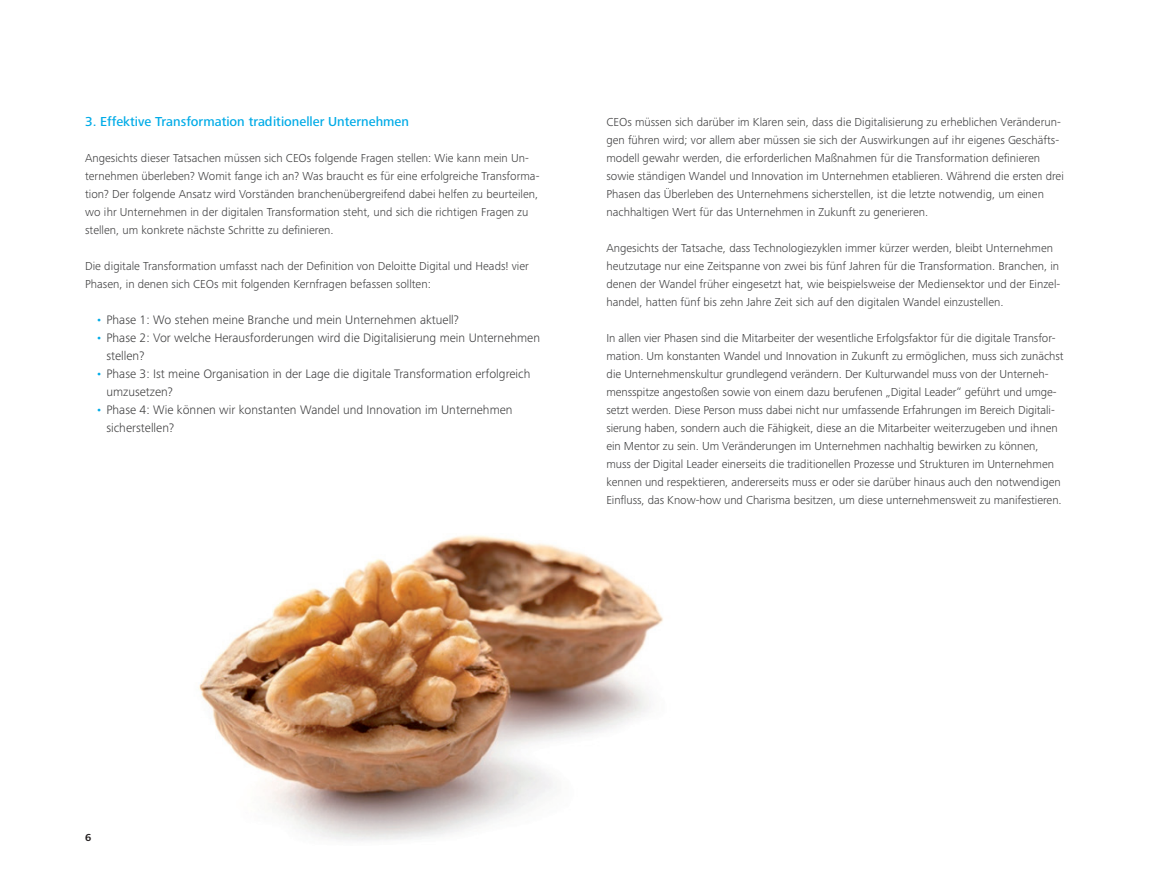
<style>
.page{position:relative;width:1149px;height:893px;background:#fff}
.page>*{position:absolute;margin:0;border:0;box-sizing:border-box;transform-origin:0 0}
.t1{font:500 13.5px "Frutiger Next Pro";color:#00abe7}
.t2{font:300 12.75px/18px "Frutiger Next Pro";color:#3e3e3f}
.t3{font:300 12px/18px "Frutiger Next Pro";color:#3e3e3f}
.t4{font:700 10.5px "Frutiger Next Pro";color:#231f20}
.s1{color:#00abe7}
</style>
<div class="page">
<img style="left:199px;top:535px;width:464px;height:306px">
<p class="t1" style="left:85px;top:114px;width:325px">3. Effektive Transformation traditioneller Unternehmen</p>
<p class="t3" style="left:85px;top:149px;width:456px">Angesichts dieser Tatsachen müssen sich CEOs folgende Fragen stellen: Wie kann mein Un&shy;ternehmen überleben? Womit fange ich an? Was braucht es für eine erfolgreiche Transforma&shy;tion? Der folgende Ansatz wird Vorständen branchenübergreifend dabei helfen zu beurteilen, wo ihr Unternehmen in der digitalen Transformation steht, und sich die richtigen Fragen zu stellen, um konkrete nächste Schritte zu definieren.</p>
<p class="t3" style="left:85px;top:257px;width:445px">Die digitale Transformation umfasst nach der Definition von Deloitte Digital und Heads! vier<br>Phasen, in denen sich CEOs mit folgenden Kernfragen befassen sollten:</p>
<p class="t2" style="left:96px;top:311px;width:364px"><span class="s1">•</span> Phase 1: Wo stehen meine Branche und mein Unternehmen aktuell?</p>
<p class="t2" style="left:106px;top:329px;width:435px;text-indent:-11px"><span class="s1">•</span> Phase 2: Vor welche Herausforderungen wird die Digitalisierung mein Unternehmen stellen?</p>
<p class="t2" style="left:106px;top:365px;width:425px;text-indent:-11px"><span class="s1">•</span> Phase 3: Ist meine Organisation in der Lage die digitale Transformation erfolgreich umzusetzen?</p>
<p class="t2" style="left:106px;top:401px;width:407px;text-indent:-11px"><span class="s1">•</span> Phase 4: Wie können wir konstanten Wandel und Innovation im Unternehmen sicherstellen?</p>
<p class="t3" style="left:606px;top:113px;width:459px">CEOs müssen sich darüber im Klaren sein, dass die Digitalisierung zu erheblichen Veränderun&shy;gen führen wird; vor allem aber müssen sie sich der Auswirkungen auf ihr eigenes Geschäfts&shy;modell gewahr werden, die erforderlichen Maßnahmen für die Transformation definieren sowie ständigen Wandel und Innovation im Unternehmen etablieren. Während die ersten drei Phasen das Überleben des Unternehmens sicherstellen, ist die letzte notwendig, um einen nachhaltigen Wert für das Unternehmen in Zukunft zu generieren.</p>
<p class="t3" style="left:606px;top:239px;width:455px">Angesichts der Tatsache, dass Technologiezyklen immer kürzer werden, bleibt Unternehmen heutzutage nur eine Zeitspanne von zwei bis fünf Jahren für die Transformation. Branchen, in denen der Wandel früher eingesetzt hat, wie beispielsweise der Mediensektor und der Einzel&shy;handel, hatten fünf bis zehn Jahre Zeit sich auf den digitalen Wandel einzustellen.</p>
<p class="t3" style="left:606px;top:329px;width:458px">In allen vier Phasen sind die Mitarbeiter der wesentliche Erfolgsfaktor für die digitale Transfor&shy;mation. Um konstanten Wandel und Innovation in Zukunft zu ermöglichen, muss sich zunächst die Unternehmenskultur grundlegend verändern. Der Kulturwandel muss von der Unterneh&shy;mensspitze angestoßen sowie von einem dazu berufenen „Digital Leader“ geführt und umge&shy;setzt werden. Diese Person muss dabei nicht nur umfassende Erfahrungen im Bereich Digitali&shy;sierung haben, sondern auch die Fähigkeit, diese an die Mitarbeiter weiterzugeben und ihnen ein Mentor zu sein. Um Veränderungen im Unternehmen nachhaltig bewirken zu können, muss der Digital Leader einerseits die traditionellen Prozesse und Strukturen im Unternehmen kennen und respektieren, andererseits muss er oder sie darüber hinaus auch den notwendigen Einfluss, das Know-how und Charisma besitzen, um diese unternehmensweit zu manifestieren.</p>
<p class="t4" style="left:85px;top:831px;width:8px">6</p>
</div>
